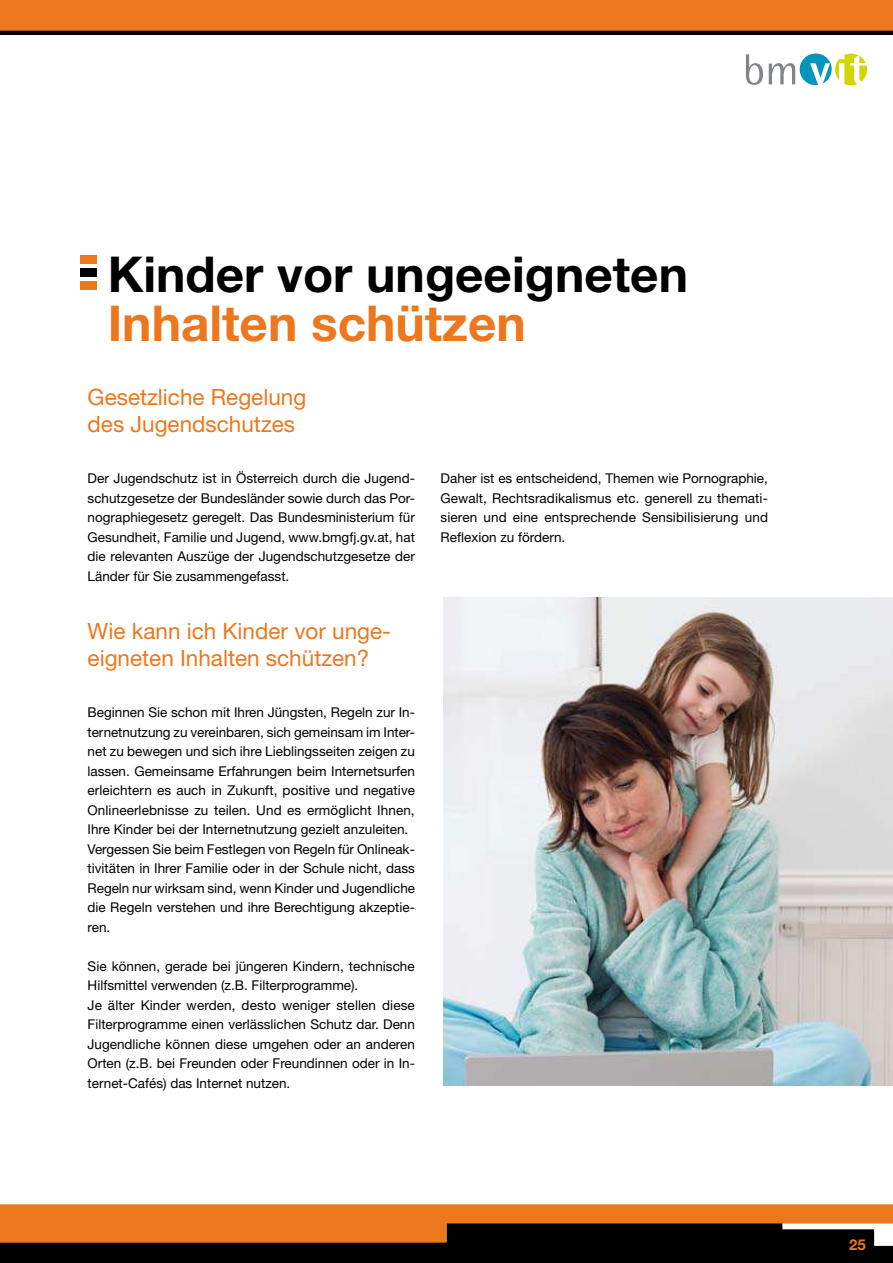
<style>
.page{position:relative;width:893px;height:1263px;background:#fff}
.page>*{position:absolute;margin:0;border:0;box-sizing:border-box;transform-origin:0 0}
.t1{font:700 49.5px "Helvetica Neue";color:#000}
.t2{font:700 49.5px "Helvetica Neue";color:#ec771d}
.t3{font:22.5px/27px "Helvetica Neue";color:#ec771d}
.t4{font:700 15px "Helvetica Neue";color:#ec771d}
.t5{font:13.5px/19.5px "Helvetica Neue";color:#000;text-align:justify}
</style>
<div class="page">
<div style="left:0;top:30px;width:893px;height:5px;background:#000"></div>
<svg style="left:0;top:1204px;width:893px;height:59px;background:#783f14"></svg>
<div style="left:0;top:0;width:893px;height:31px;background:#ec771d"></div>
<svg style="left:746px;top:54px;width:17px;height:31px"></svg>
<svg style="left:769px;top:53px;width:98px;height:32px"></svg>
<div style="left:81px;top:255px;width:16px;height:8px;background:#ec771d"></div>
<div style="left:81px;top:268px;width:16px;height:9px;background:#000"></div>
<div style="left:81px;top:281px;width:16px;height:9px;background:#ec771d"></div>
<img style="left:444px;top:598px;width:449px;height:487px">
<h1 class="t1" style="left:108px;top:255px;width:582px">Kinder vor ungeeigneten</h1>
<h1 class="t2" style="left:108px;top:305px;width:420px">Inhalten schützen</h1>
<h2 class="t3" style="left:88px;top:386px;width:220px">Gesetzliche Regelung des Jugendschutzes</h2>
<p class="t5" style="left:88px;top:470px;width:329px">Der Jugendschutz ist in Österreich durch die Jugend&shy;schutzgesetze der Bundesländer sowie durch das Por&shy;nographiegesetz geregelt. Das Bundesministerium für Gesundheit, Familie und Jugend, www.bmgfj.gv.at, hat die relevanten Auszüge der Jugendschutzgesetze der Länder für Sie zusammengefasst.</p>
<h2 class="t3" style="left:88px;top:620px;width:305px">Wie kann ich Kinder vor unge&shy;eigneten Inhalten schützen?</h2>
<p class="t5" style="left:88px;top:704px;width:329px;text-align:left">Beginnen Sie schon mit Ihren Jüngsten, Regeln zur In&shy;ternetnutzung zu vereinbaren, sich gemeinsam im Inter&shy;net zu bewegen und sich ihre Lieblingsseiten zeigen zu lassen. Gemeinsame Erfahrungen beim Internetsurfen erleichtern es auch in Zukunft, positive und negative Onlineerlebnisse zu teilen. Und es ermöglicht Ihnen, Ihre Kinder bei der Internetnutzung gezielt anzuleiten.<br>Vergessen Sie beim Festlegen von Regeln für Onlineak&shy;tivitäten in Ihrer Familie oder in der Schule nicht, dass Regeln nur wirksam sind, wenn Kinder und Jugendliche die Regeln verstehen und ihre Berechtigung akzeptie&shy;ren.</p>
<p class="t5" style="left:88px;top:957px;width:329px;text-align:left">Sie können, gerade bei jüngeren Kindern, technische Hilfsmittel verwenden (z.B. Filterprogramme).<br>Je älter Kinder werden, desto weniger stellen diese Filterprogramme einen verlässlichen Schutz dar. Denn Jugendliche können diese umgehen oder an anderen Orten (z.B. bei Freunden oder Freundinnen oder in In&shy;ternet-Cafés) das Internet nutzen.</p>
<p class="t5" style="left:441px;top:470px;width:329px">Daher ist es entscheidend, Themen wie Pornographie, Gewalt, Rechtsradikalismus etc. generell zu themati&shy;sieren und eine entsprechende Sensibilisierung und Reflexion zu fördern.</p>
<p class="t4" style="left:849px;top:1238px;width:18px">25</p>
</div>
